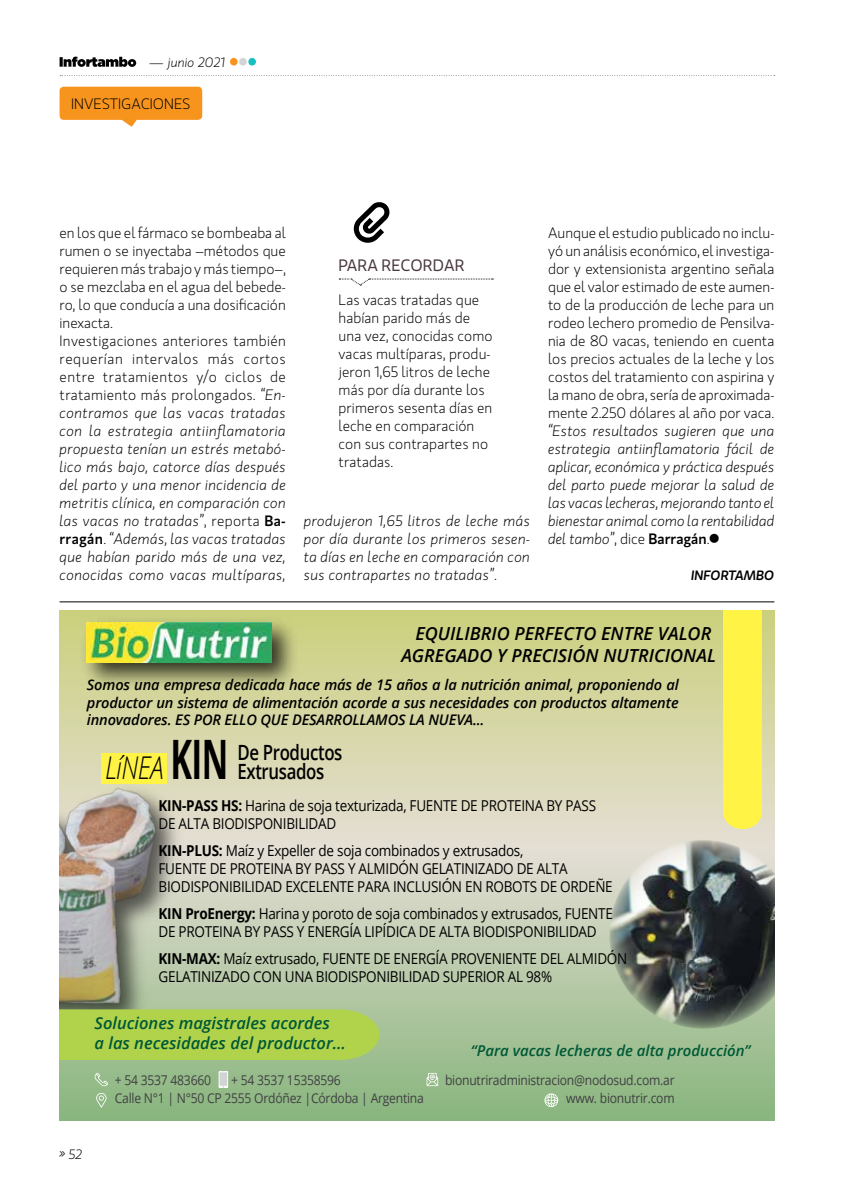
<style>
.page{position:relative;width:851px;height:1191px;background:#fff}
.page>*{position:absolute;margin:0;border:0;box-sizing:border-box;transform-origin:0 0}
.t1{font:italic 300 31.35px "Open Sans";letter-spacing:-.02em;color:#000;scale:.8 1}
.t2{font:600 21px/19.5px "Open Sans";letter-spacing:-.02em;color:#000;scale:.8 1}
.t3{font:italic 600 18px/21.6px "Open Sans";color:#000;text-align:center}
.t4{font:italic 600 16.5px/19.8px "Open Sans";color:#005836}
.t5{font:16.5px "Gloriola Std";color:#4b3a42}
.t6{font:italic 300 15px/18px "Gloriola Std";letter-spacing:.02em;color:#000;text-align:justify}
.t7{font:300 15px/18px "Gloriola Std";letter-spacing:.005em;color:#000;text-align:justify}
.t8{font:15px/18px "Open Sans";letter-spacing:-.02em;color:#000;scale:.9 1}
.t9{font:italic 600 15px "Open Sans";color:#005836}
.t10{font:italic 600 14.55px/17.5px "Open Sans";letter-spacing:-.01em;color:#000;text-align:justify}
.t11{font:13.5px "Open Sans";letter-spacing:-.02em;color:#414042;scale:.9 1}
.t12{font:italic 300 13.5px "Gloriola Std";color:#000}
.t13{font:italic 500 13.5px "Gloriola Std";color:#000}
.s1{font-style:normal}
.s2{font-weight:500;font-style:normal}
.s3{font-weight:700;font-style:normal;font-size:54.45px}
.s4{font-weight:700}
</style>
<div class="page">
<svg style="left:60px;top:75px;width:714px;height:1px"></svg>
<svg style="left:59px;top:86px;width:144px;height:41px"></svg>
<div style="left:248px;top:58px;width:8px;height:8px;background:#18c0c0;border-radius:50%"></div>
<div style="left:239px;top:58px;width:8px;height:8px;background:#d1d3d4;border-radius:50%"></div>
<div style="left:230px;top:58px;width:7px;height:8px;background:#f7941e;border-radius:50%"></div>
<svg style="left:60px;top:57px;width:76px;height:10px"></svg>
<svg style="left:60px;top:610px;width:714px;height:510px;background:#c4cfa7"></svg>
<img style="left:177px;top:776px;width:12px;height:233px">
<img style="left:60px;top:680px;width:117px;height:329px">
<img style="left:609px;top:839px;width:165px;height:189px">
<div style="left:60px;top:1009px;width:319px;height:51px;background:#b1d34c"></div>
<div style="left:722px;top:610px;width:39px;height:219px;background:#fff346"></div>
<img style="left:74px;top:611px;width:230px;height:84px">
<img style="left:87px;top:623px;width:185px;height:39px">
<svg style="left:94px;top:1072px;width:14px;height:14px"></svg>
<svg style="left:96px;top:1093px;width:10px;height:14px"></svg>
<svg style="left:544px;top:1093px;width:14px;height:14px"></svg>
<svg style="left:426px;top:1073px;width:12px;height:13px"></svg>
<svg style="left:218px;top:1071px;width:10px;height:17px"></svg>
<div style="left:219px;top:1072px;width:8px;height:13px;background:#d1d3d4"></div>
<div style="left:101px;top:753px;width:65px;height:30px;background:#fff346"></div>
<hr style="left:60px;top:601px;width:714px;height:1px;background:#000">
<svg style="left:339px;top:278px;width:154px;height:8px"></svg>
<svg style="left:354px;top:202px;width:36px;height:41px"></svg>
<p class="t12" style="left:150px;top:53px;width:77px">— junio 2021</p>
<p class="t7" style="left:71px;top:94px;width:121px">INVESTIGACIONES</p>
<p class="t6" style="left:60px;top:224px;width:228px;text-align:left"><span class="s1">en los que el fármaco se bombeaba al rumen o se inyectaba –métodos que requieren más trabajo y más tiempo–, o se mezclaba en el agua del bebede&shy;ro, lo que conducía a una dosificación inexacta.<br>Investigaciones anteriores también requerían intervalos más cortos entre tratamientos y/o ciclos de tratamiento más prolongados.</span> “En&shy;contramos que las vacas tratadas con la estrategia antiinflamatoria propuesta tenían un estrés metabó&shy;lico más bajo, catorce días después del parto y una menor incidencia de metritis clínica, en comparación con las vacas no tratadas”<span class="s1">, reporta</span> <span class="s2">Ba&shy;rragán</span><span class="s1">.</span> “Además, las vacas tratadas que habían parido más de una vez, conocidas como vacas multíparas,</p>
<p class="t5" style="left:338px;top:253px;width:128px">PARA RECORDAR</p>
<p class="t7" style="left:338px;top:290px;width:155px;text-align:left">Las vacas tratadas que habían parido más de una vez, conocidas como vacas multíparas, produ&shy;jeron 1,65 litros de leche más por día durante los primeros sesenta días en leche en comparación con sus contrapartes no tratadas.</p>
<p class="t6" style="left:304px;top:512px;width:228px">produjeron 1,65 litros de leche más por día durante los primeros sesen&shy;ta días en leche en comparación con sus contrapartes no tratadas”<span class="s1">.</span></p>
<p class="t7" style="left:548px;top:224px;width:228px">Aunque el estudio publicado no inclu&shy;yó un análisis económico, el investiga&shy;dor y extensionista argentino señala que el valor estimado de este aumen&shy;to de la producción de leche para un rodeo lechero promedio de Pensilva&shy;nia de 80 vacas, teniendo en cuenta los precios actuales de la leche y los costos del tratamiento con aspirina y la mano de obra, sería de aproximada&shy;mente 2.250 dólares al año por vaca.</p>
<p class="t6" style="left:548px;top:422px;width:228px">“Estos resultados sugieren que una estrategia antiinflamatoria fácil de aplicar, económica y práctica después del parto puede mejorar la salud de las vacas lecheras, mejorando tanto el bienestar animal como la rentabilidad del tambo”<span class="s1">, dice</span> <span class="s2">Barragán</span><span class="s1">.</span>■</p>
<p class="t13" style="left:691px;top:566px;width:85px">INFORTAMBO</p>
<p class="t3" style="left:401px;top:622px;width:316px">EQUILIBRIO PERFECTO ENTRE VALOR<br>AGREGADO Y PRECISIÓN NUTRICIONAL</p>
<p class="t10" style="left:87px;top:676px;width:593px">Somos una empresa dedicada hace más de 15 años a la nutrición animal, proponiendo al productor un sistema de alimentación acorde a sus necesidades con productos altamente innovadores. ES POR ELLO QUE DESARROLLAMOS LA NUEVA...</p>
<h1 class="t1" style="left:105px;top:746px;width:155px">LíNEA <span class="s3">KIN</span></h1>
<h2 class="t2" style="left:237px;top:742px;width:133px">De Productos<br>Extrusados</h2>
<p class="t8" style="left:158px;top:796px;width:487px"><span class="s4">KIN-PASS HS:</span> Harina de soja texturizada, FUENTE DE PROTEINA BY PASS<br>DE ALTA BIODISPONIBILIDAD</p>
<p class="t8" style="left:158px;top:841px;width:506px"><span class="s4">KIN-PLUS:</span> Maíz y Expeller de soja combinados y extrusados,<br>FUENTE DE PROTEINA BY PASS Y ALMIDÓN GELATINIZADO DE ALTA<br>BIODISPONIBILIDAD EXCELENTE PARA INCLUSIÓN EN ROBOTS DE ORDEÑE</p>
<p class="t8" style="left:158px;top:904px;width:506px"><span class="s4">KIN ProEnergy:</span> Harina y poroto de soja combinados y extrusados, FUENTE<br>DE PROTEINA BY PASS Y ENERGÍA LIPÍDICA DE ALTA BIODISPONIBILIDAD</p>
<p class="t8" style="left:158px;top:949px;width:522px"><span class="s4">KIN-MAX:</span> Maíz extrusado, FUENTE DE ENERGÍA PROVENIENTE DEL ALMIDÓN<br>GELATINIZADO CON UNA BIODISPONIBILIDAD SUPERIOR AL 98%</p>
<p class="t4" style="left:95px;top:1012px;width:253px">Soluciones magistrales acordes<br>a las necesidades del productor...</p>
<p class="t9" style="left:471px;top:1040px;width:281px">“Para vacas lecheras de alta producción”</p>
<p class="t12" style="left:60px;top:1145px;width:24px">» 52</p>
<p class="t11" style="left:115px;top:1070px;width:108px">+ 54 3537 483660</p>
<p class="t11" style="left:231px;top:1070px;width:123px">+ 54 3537 15358596</p>
<p class="t11" style="left:445px;top:1070px;width:256px">bionutriradministracion@nodosud.com.ar</p>
<p class="t11" style="left:115px;top:1088px;width:345px">Calle N°1 | N°50 CP 2555 Ordóñez |Córdoba | Argentina</p>
<p class="t11" style="left:566px;top:1088px;width:122px">www. bionutrir.com</p>
</div>
